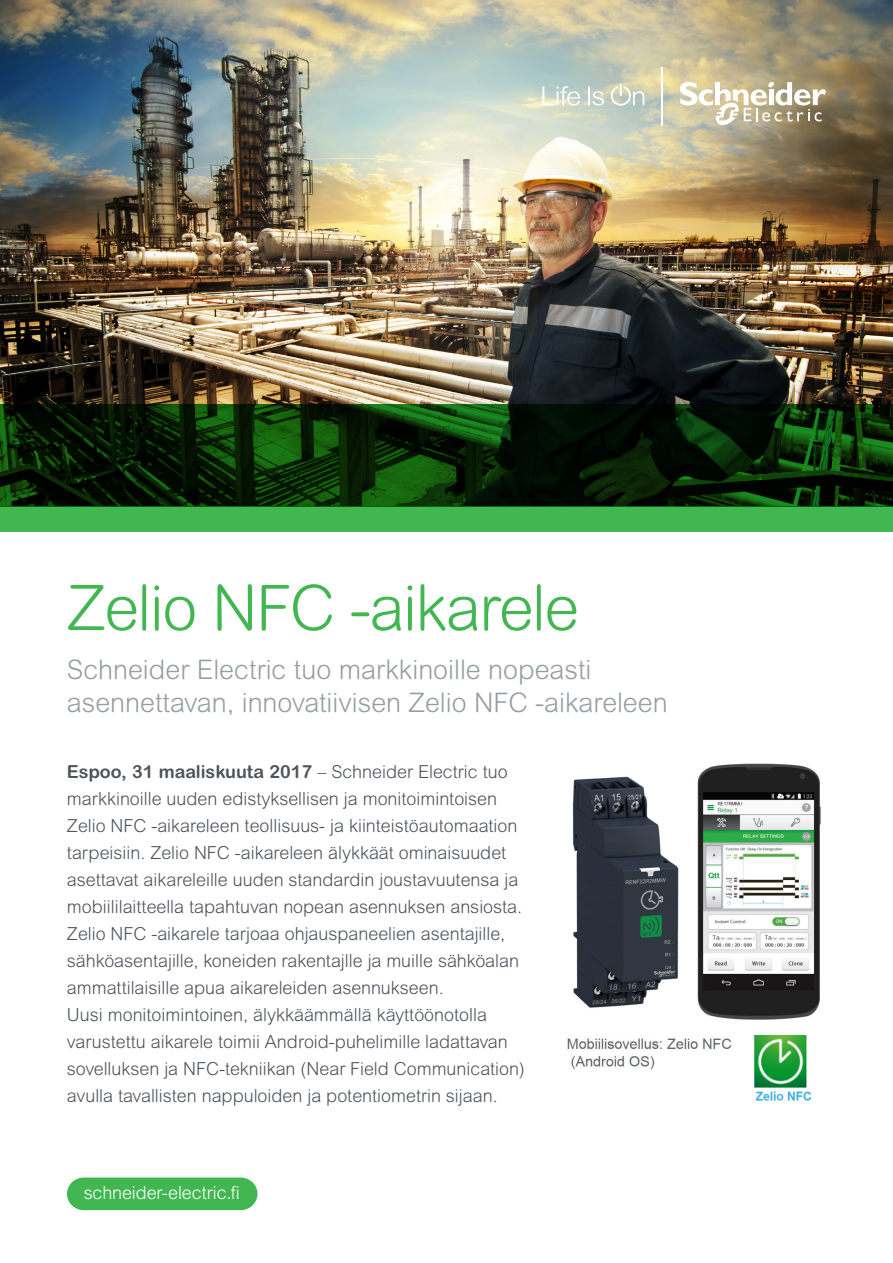
<style>
.page{position:relative;width:893px;height:1263px;background:#fff}
.page>*{position:absolute;margin:0;border:0;box-sizing:border-box;transform-origin:0 0}
.Title_Style_01_Green{font:300 63px "Arial Rounded MT Pro";letter-spacing:-.02em;color:#42b751}
.Title_Style_01_Green-2{font:300 27px/32.4px "Arial Rounded MT Pro";color:#959ea4}
.Cover_Intro_Text_Sty{font:300 18px/27px "Arial Rounded MT Pro";color:#4d545a}
.Cover_Capsule{font:300 18px "Arial MT Std";letter-spacing:-.005em;color:#fff}
.s1{font-weight:700}
</style>
<div class="page">
<img style="left:0;top:0;width:893px;height:404px">
<div style="left:0;top:506px;width:893px;height:25px;background:#42b751"></div>
<svg style="left:542px;top:86px;width:38px;height:19px"></svg>
<svg style="left:588px;top:86px;width:16px;height:19px"></svg>
<svg style="left:611px;top:84px;width:33px;height:22px"></svg>
<svg style="left:680px;top:82px;width:146px;height:44px"></svg>
<hr style="left:662px;top:67px;width:1px;height:59px;background:#fff">
<svg style="left:0;top:404px;width:893px;height:102px;background:#082505"></svg>
<div style="left:67px;top:1177px;width:190px;height:33px;background:#42b751"></div>
<img style="left:567px;top:763px;width:254px;height:338px">
<p class="Title_Style_01_Green" style="left:67px;top:571px;width:514px">Zelio NFC -aikarele</p>
<p class="Title_Style_01_Green-2" style="left:67px;top:655px;width:602px">Schneider Electric tuo markkinoille nopeasti asennettavan, innovatiivisen Zelio NFC -aikareleen</p>
<p class="Cover_Intro_Text_Sty" style="left:67px;top:758px;width:457px"><span class="s1">Espoo, 31 maaliskuuta 2017</span> – Schneider Electric tuo markkinoille uuden edistyksellisen ja monitoimintoisen Zelio NFC -aikareleen teollisuus- ja kiinteistöautomaation tarpeisiin. Zelio NFC -aikareleen älykkäät ominaisuudet asettavat aikareleille uuden standardin joustavuutensa ja mobiililaitteella tapahtuvan nopean asennuksen ansiosta.</p>
<p class="Cover_Intro_Text_Sty" style="left:67px;top:920px;width:459px">Zelio NFC -aikarele tarjoaa ohjauspaneelien asentajille, sähköasentajille, koneiden rakentajlle ja muille sähköalan ammattilaisille apua aikareleiden asennukseen.<br>Uusi monitoimintoinen, älykkäämmällä käyttöönotolla varustettu aikarele toimii Android-puhelimille ladattavan sovelluksen ja NFC-tekniikan (Near Field Communication) avulla tavallisten nappuloiden ja potentiometrin sijaan.</p>
<p class="Cover_Capsule" style="left:84px;top:1182px;width:158px">schneider-electric.fi</p>
</div>
